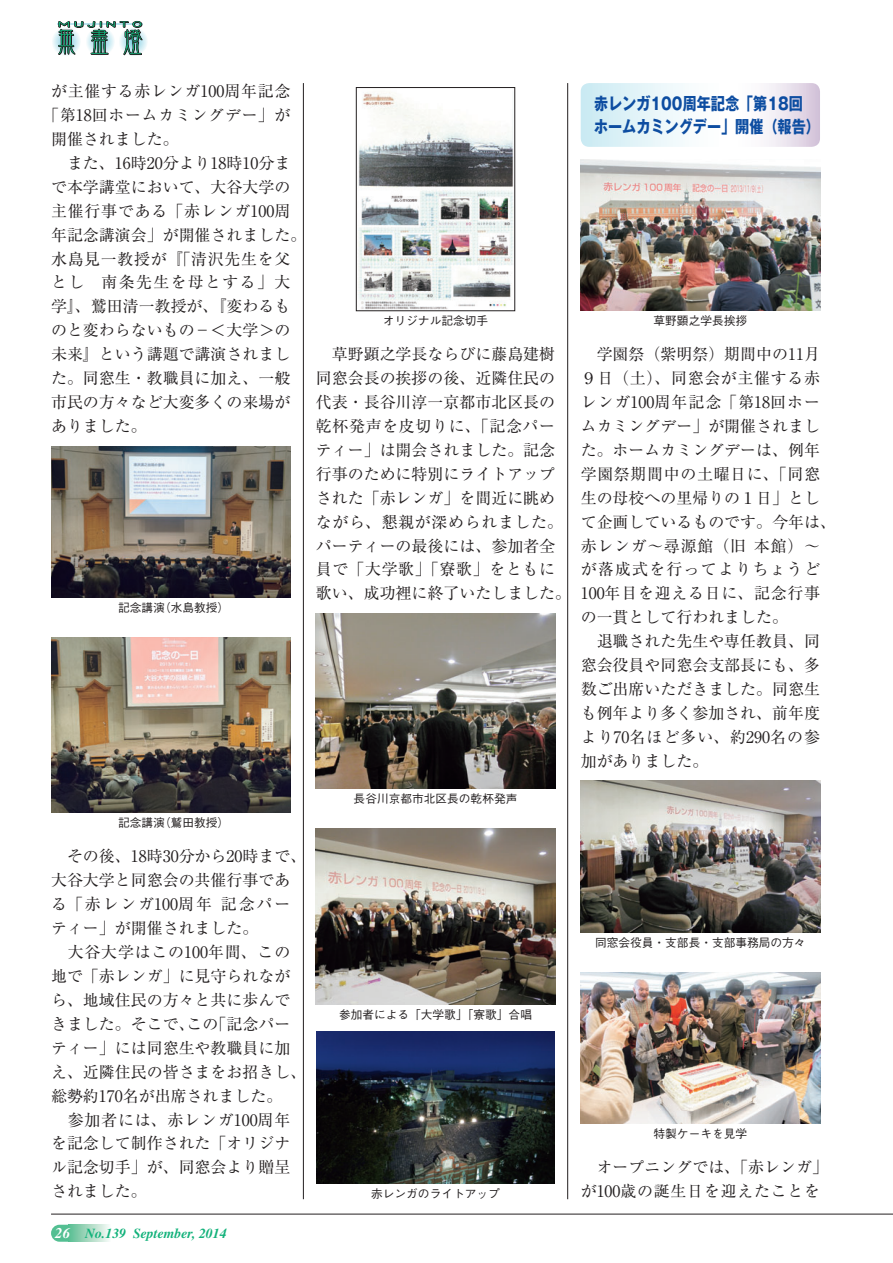
<style>
.page{position:relative;width:893px;height:1263px;background:#fff}
.page>*{position:absolute;margin:0;border:0;box-sizing:border-box;transform-origin:0 0}
.t1{font:16.95px/23.4px "Gothic MB101 Pr 5 Bold 90 pv RKSJ H";color:#0d4da1;scale:.83 1}
.t2{font:15.9px/23.9px "Ryumin Pr 5 Regular 90 pv RKSJ H";color:#231f20}
.t3{font:15.9px "Ryumin Pr 5 Regular 90 pv RKSJ H";letter-spacing:.045em;color:#231f20}
.t4{font:15.9px "Ryumin Pr 5 Regular 90 pv RKSJ H";letter-spacing:.05em;color:#231f20}
.t5{font:15.9px "Ryumin Pr 5 Regular 90 pv RKSJ H";letter-spacing:.04em;color:#231f20}
.t6{font:15.9px "Ryumin Pr 5 Regular 90 pv RKSJ H";letter-spacing:.085em;color:#231f20}
.t7{font:italic 700 13.8px "Times";color:#13b27b}
.t8{font:11.7px "Gothic BBB Pr 5 Medium 90 pv RKSJ H";color:#231f20}
.s1{font-size:14.85px;color:#fff}
</style>
<div class="page">
<svg style="left:118px;top:26px;width:30px;height:30px"></svg>
<svg style="left:51px;top:26px;width:30px;height:30px"></svg>
<svg style="left:58px;top:21px;width:85px;height:35px"></svg>
<div style="left:68px;top:1225px;width:43px;height:17px;background:linear-gradient(to right,#59bc90,#fbfaf8)"></div>
<svg style="left:51px;top:1225px;width:17px;height:17px"></svg>
<hr style="left:51px;top:1214px;width:841px;height:1px;background:#231f20">
<img style="left:51px;top:446px;width:239px;height:152px">
<img style="left:51px;top:637px;width:239px;height:176px">
<img style="left:358px;top:92px;width:155px;height:217px">
<div style="left:356px;top:87px;width:159px;height:224px;border:1px solid #231f20"></div>
<img style="left:316px;top:614px;width:239px;height:175px">
<img style="left:316px;top:829px;width:239px;height:175px">
<img style="left:316px;top:1032px;width:238px;height:151px">
<svg style="left:580px;top:83px;width:240px;height:64px"></svg>
<img style="left:580px;top:159px;width:240px;height:152px">
<img style="left:580px;top:781px;width:240px;height:151px">
<img style="left:580px;top:972px;width:240px;height:152px">
<hr style="left:303px;top:83px;width:1px;height:1116px;background:#231f20">
<hr style="left:567px;top:83px;width:1px;height:1116px;background:#231f20">
<p class="t3" style="left:51px;top:85px;width:241px">が主催する赤レンガ100周年記念</p>
<p class="t3" style="left:43px;top:109px;width:249px">「第18回ホームカミングデー」が</p>
<p class="t2" style="left:51px;top:129px;width:129px">開催されました。</p>
<p class="t2" style="left:51px;top:153px;width:241px">　また、16時20分より18時10分ま</p>
<p class="t2" style="left:51px;top:177px;width:241px">で本学講堂において、大谷大学の</p>
<p class="t4" style="left:51px;top:205px;width:241px">主催行事である「赤レンガ100周</p>
<p class="t2" style="left:51px;top:225px;width:257px">年記念講演会」が開催されました。</p>
<p class="t5" style="left:51px;top:253px;width:241px">水島見一教授が『「清沢先生を父</p>
<p class="t6" style="left:51px;top:276px;width:241px">とし　南条先生を母とする」大</p>
<p class="t2" style="left:51px;top:297px;width:241px">学』、鷲田清一教授が、『変わるも</p>
<p class="t2" style="left:51px;top:321px;width:241px">のと変わらないもの－＜大学＞の</p>
<p class="t2" style="left:51px;top:344px;width:241px">未来』という講題で講演されまし</p>
<p class="t2" style="left:51px;top:368px;width:241px">た。同窓生・教職員に加え、一般</p>
<p class="t2" style="left:51px;top:392px;width:241px">市民の方々など大変多くの来場が</p>
<p class="t2" style="left:51px;top:416px;width:97px">ありました。</p>
<p class="t8" style="left:118px;top:603px;width:113px">記念講演（水島教授）</p>
<p class="t8" style="left:118px;top:819px;width:113px">記念講演（鷲田教授）</p>
<p class="t2" style="left:51px;top:847px;width:257px">　その後、18時30分から20時まで、大谷大学と同窓会の共催行事である「赤レンガ100周年 記念パーティー」が開催されました。<br>　大谷大学はこの100年間、この地で「赤レンガ」に見守られながら、地域住民の方々と共に歩んできました。そこで、この「記念パーティー」には同窓生や教職員に加え、近隣住民の皆さまをお招きし、総勢約170名が出席されました。<br>　参加者には、赤レンガ100周年を記念して制作された「オリジナル記念切手」が、同窓会より贈呈されました。</p>
<p class="t7" style="left:55px;top:1228px;width:173px"><span class="s1">26</span> No.139 September, 2014</p>
<p class="t8" style="left:383px;top:317px;width:107px">オリジナル記念切手</p>
<p class="t1" style="left:594px;top:94px;width:274px">赤レンガ100周年記念「第18回ホームカミングデー」開催（報告）</p>
<p class="t8" style="left:653px;top:316px;width:95px">草野顕之学長挨拶</p>
<p class="t2" style="left:316px;top:344px;width:257px">　草野顕之学長ならびに藤島建樹同窓会長の挨拶の後、近隣住民の代表・長谷川淳一京都市北区長の乾杯発声を皮切りに、「記念パーティー」は開会されました。記念行事のために特別にライトアップされた「赤レンガ」を間近に眺めながら、懇親が深められました。パーティーの最後には、参加者全員で「大学歌」「寮歌」をともに歌い、成功裡に終了いたしました。</p>
<p class="t2" style="left:580px;top:344px;width:257px">　学園祭（紫明祭）期間中の11月<br>９日（土）、同窓会が主催する赤レンガ100周年記念「第18回ホームカミングデー」が開催されました。ホームカミングデーは、例年学園祭期間中の土曜日に、「同窓生の母校への里帰りの１日」として企画しているものです。今年は、赤レンガ～尋源館（旧 本館）～が落成式を行ってよりちょうど<br>100年目を迎える日に、記念行事の一貫として行われました。<br>　退職された先生や専任教員、同窓会役員や同窓会支部長にも、多数ご出席いただきました。同窓生も例年より多く参加され、前年度より70名ほど多い、約290名の参加がありました。</p>
<p class="t8" style="left:353px;top:795px;width:165px">長谷川京都市北区長の乾杯発声</p>
<p class="t8" style="left:339px;top:1010px;width:194px">参加者による「大学歌」「寮歌」合唱</p>
<p class="t8" style="left:371px;top:1189px;width:130px">赤レンガのライトアップ</p>
<p class="t8" style="left:595px;top:938px;width:212px">同窓会役員・支部長・支部事務局の方々</p>
<p class="t8" style="left:653px;top:1129px;width:95px">特製ケーキを見学</p>
<p class="t2" style="left:580px;top:1158px;width:249px">　オープニングでは、「赤レンガ」が100歳の誕生日を迎えたことを</p>
</div>
